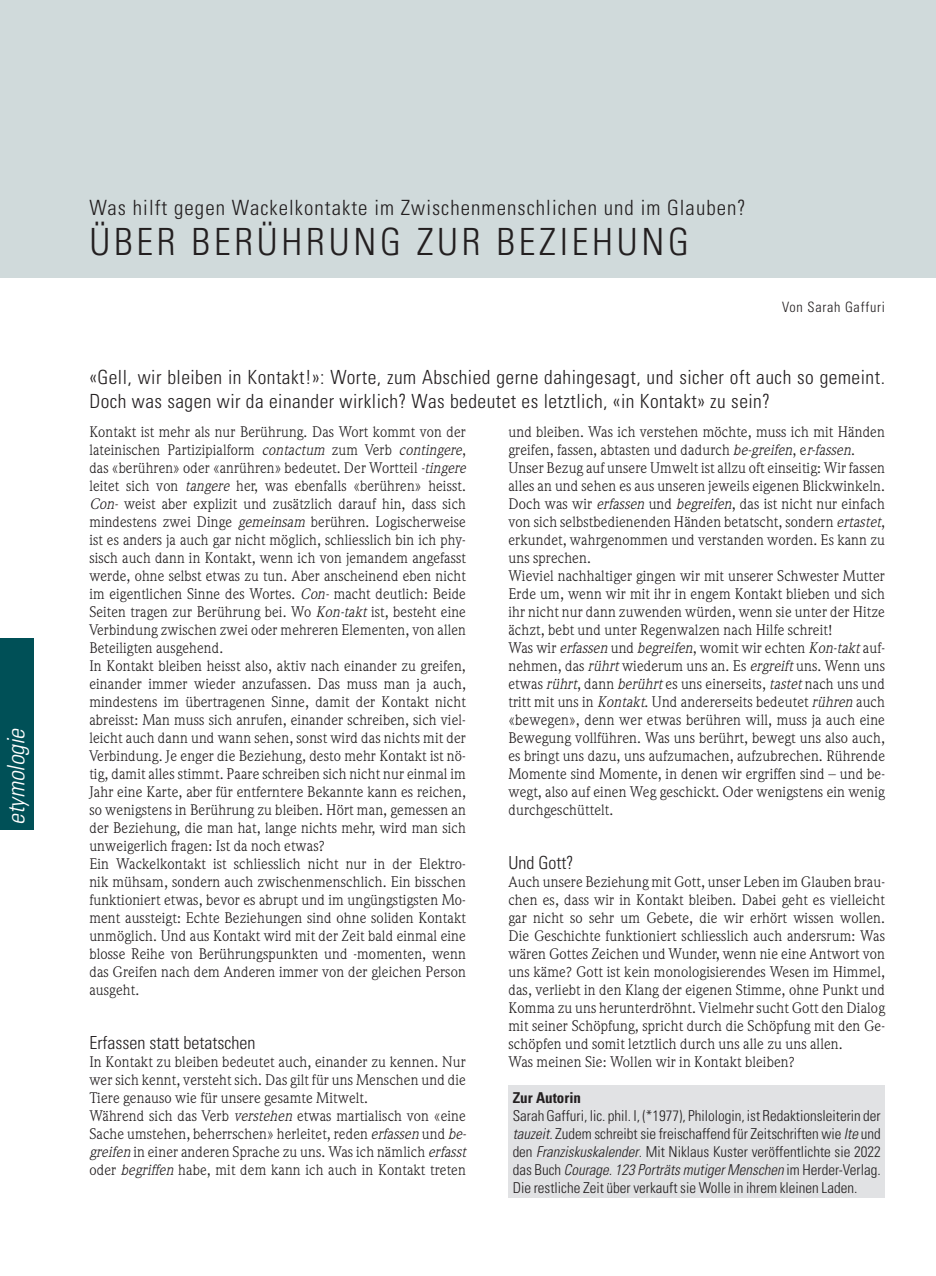
<style>
.page{position:relative;width:936px;height:1276px;background:#fff}
.page>*{position:absolute;margin:0;border:0;box-sizing:border-box;transform-origin:0 0}
.t1{font:300 condensed 37.5px "Univers LT Std";letter-spacing:.1em;color:#231f20}
.t2{font:italic 300 condensed 24px "Univers LT Std";color:#fff}
.t3{font:300 condensed 21px "Univers LT Std";letter-spacing:.05em;color:#231f20}
.t4{font:300 condensed 19.5px/24px "Univers LT Std";letter-spacing:.025em;color:#231f20}
.t5{font:300 condensed 18px "Univers LT Std";color:#231f20}
.t6{font:15px/18px "Weidemann Std";letter-spacing:.01em;color:#231f20}
.t7{font:300 condensed 15px/18px "Univers LT Std";color:#231f20;text-align:justify}
.t8{font:700 condensed 15px "Univers LT Std";color:#231f20}
.t9{font:300 condensed 14.25px "Univers LT Std";letter-spacing:.05em;color:#231f20}
.s1{font-style:italic}
</style>
<div class="page">
<div style="left:0;top:638px;width:34px;height:191px;background:#005057"></div>
<div style="left:0;top:0;width:935px;height:278px;background:#d0dadb"></div>
<div style="left:508px;top:1085px;width:376px;height:113px;background:#e1e2e4"></div>
<h2 class="t2" style="left:2px;top:825px;width:99px;rotate:-90deg">etymologie</h2>
<h3 class="t3" style="left:89px;top:195px;width:657px">Was hilft gegen Wackelkontakte im Zwischenmenschlichen und im Glauben?</h3>
<h1 class="t1" style="left:89px;top:219px;width:601px">ÜBER BERÜHRUNG ZUR BEZIEHUNG</h1>
<p class="t9" style="left:782px;top:298px;width:104px">Von Sarah Gaffuri</p>
<h3 class="t4" style="left:89px;top:365px;width:797px">«Gell, wir bleiben in Kontakt!»: Worte, zum Abschied gerne dahingesagt, und sicher oft auch so gemeint.<br>Doch was sagen wir da einander wirklich? Was bedeutet es letztlich, «in Kontakt» zu sein?</h3>
<p class="t6" style="left:89px;top:422px;width:381px">Kontakt ist mehr als nur Berührung. Das Wort kommt von der lateinischen Partizipialform <span class="s1">contactum</span> zum Verb <span class="s1">contingere</span>, das «berühren» oder «anrühren» bedeutet. Der Wortteil <span class="s1">-tingere </span>leitet sich von <span class="s1">tangere</span> her, was ebenfalls «berühren» heisst.<br><span class="s1">Con-</span> weist aber explizit und zusätzlich darauf hin, dass sich mindestens zwei Dinge <span class="s1">gemeinsam</span> berühren. Logischerweise ist es anders ja auch gar nicht möglich, schliesslich bin ich phy&shy;sisch auch dann in Kontakt, wenn ich von jemandem angefasst werde, ohne selbst etwas zu tun. Aber anscheinend eben nicht im eigentlichen Sinne des Wortes. <span class="s1">Con-</span> macht deutlich: Beide Seiten tragen zur Berührung bei. Wo <span class="s1">Kon-takt</span> ist, besteht eine Verbindung zwischen zwei oder mehreren Elementen, von allen Beteiligten ausgehend.<br>In Kontakt bleiben heisst also, aktiv nach einander zu greifen, einander immer wieder anzufassen. Das muss man ja auch, mindestens im übertragenen Sinne, damit der Kontakt nicht abreisst: Man muss sich anrufen, einander schreiben, sich viel&shy;leicht auch dann und wann sehen, sonst wird das nichts mit der Verbindung. Je enger die Beziehung, desto mehr Kontakt ist nö&shy;tig, damit alles stimmt. Paare schreiben sich nicht nur einmal im Jahr eine Karte, aber für entferntere Bekannte kann es reichen, so wenigstens in Berührung zu bleiben. Hört man, gemessen an der Beziehung, die man hat, lange nichts mehr, wird man sich unweigerlich fragen: Ist da noch etwas?<br>Ein Wackelkontakt ist schliesslich nicht nur in der Elektro&shy;nik mühsam, sondern auch zwischenmenschlich. Ein bisschen funktioniert etwas, bevor es abrupt und im ungüngstigsten Mo&shy;ment aussteigt: Echte Beziehungen sind ohne soliden Kontakt unmöglich. Und aus Kontakt wird mit der Zeit bald einmal eine blosse Reihe von Berührungspunkten und -momenten, wenn das Greifen nach dem Anderen immer von der gleichen Person ausgeht.</p>
<p class="t5" style="left:89px;top:1032px;width:167px">Erfassen statt betatschen</p>
<p class="t6" style="left:89px;top:1052px;width:381px">In Kontakt zu bleiben bedeutet auch, einander zu kennen. Nur wer sich kennt, versteht sich. Das gilt für uns Menschen und die Tiere genauso wie für unsere gesamte Mitwelt.<br>Während sich das Verb <span class="s1">verstehen</span> etwas martialisch von «eine Sache umstehen, beherrschen» herleitet, reden <span class="s1">erfassen</span> und <span class="s1">be&shy;greifen</span> in einer anderen Sprache zu uns. Was ich nämlich <span class="s1">erfasst </span>oder <span class="s1">begriffen</span> habe, mit dem kann ich auch in Kontakt treten</p>
<p class="t6" style="left:508px;top:422px;width:378px">und bleiben. Was ich verstehen möchte, muss ich mit Händen greifen, fassen, abtasten und dadurch <span class="s1">be-greifen</span>, e<span class="s1">r-fassen</span>.<br>Unser Bezug auf unsere Umwelt ist allzu oft einseitig: Wir fassen alles an und sehen es aus unseren jeweils eigenen Blickwinkeln.<br>Doch was wir <span class="s1">erfassen</span> und <span class="s1">begreifen</span>, das ist nicht nur einfach von sich selbstbedienenden Händen betatscht, sondern <span class="s1">ertastet</span>, erkundet, wahrgenommen und verstanden worden. Es kann zu uns sprechen.<br>Wieviel nachhaltiger gingen wir mit unserer Schwester Mutter Erde um, wenn wir mit ihr in engem Kontakt blieben und sich ihr nicht nur dann zuwenden würden, wenn sie unter der Hitze ächzt, bebt und unter Regenwalzen nach Hilfe schreit!<br>Was wir <span class="s1">erfassen</span> und <span class="s1">begreifen</span>, womit wir echten <span class="s1">Kon-takt</span>auf&shy;nehmen, das <span class="s1">rührt</span>wiederum uns an. Es <span class="s1">ergreift</span>uns. Wenn uns etwas <span class="s1">rührt</span>, dann <span class="s1">berührt</span>es uns einerseits, <span class="s1">tastet</span>nach uns und tritt mit uns in <span class="s1">Kontakt</span>. Und andererseits bedeutet <span class="s1">rühren</span> auch «bewegen», denn wer etwas berühren will, muss ja auch eine Bewegung vollführen. Was uns berührt, bewegt uns also auch, es bringt uns dazu, uns aufzumachen, aufzubrechen. Rührende Momente sind Momente, in denen wir ergriffen sind – und be&shy;wegt, also auf einen Weg geschickt. Oder wenigstens ein wenig durchgeschüttelt.</p>
<p class="t5" style="left:508px;top:852px;width:66px">Und Gott?</p>
<p class="t6" style="left:508px;top:872px;width:378px">Auch unsere Beziehung mit Gott, unser Leben im Glauben brau&shy;chen es, dass wir in Kontakt bleiben. Dabei geht es vielleicht gar nicht so sehr um Gebete, die wir erhört wissen wollen.<br>Die Geschichte funktioniert schliesslich auch andersrum: Was wären Gottes Zeichen und Wunder, wenn nie eine Antwort von uns käme? Gott ist kein monologisierendes Wesen im Himmel, das, verliebt in den Klang der eigenen Stimme, ohne Punkt und Komma zu uns herunterdröhnt. Vielmehr sucht Gott den Dialog mit seiner Schöpfung, spricht durch die Schöpfung mit den Ge&shy;schöpfen und somit letztlich durch uns alle zu uns allen.<br>Was meinen Sie: Wollen wir in Kontakt bleiben?</p>
<p class="t8" style="left:512px;top:1088px;width:70px">Zur Autorin</p>
<p class="t7" style="left:512px;top:1106px;width:369px">Sarah Gaffuri, lic. phil. I, (*1977), Philologin, ist Redaktionsleiterin der <span class="s1">tauzeit</span>. Zudem schreibt sie freischaffend für Zeitschriften wie <span class="s1">Ite</span> und den <span class="s1">Franziskuskalender</span>. Mit Niklaus Kuster veröffentlichte sie 2022 d a s B u c h <span class="s1">Courage.123 PorträtsmutigerMenschen</span> i m H e r d e r- Ve r l a g .<br>Die restliche Zeit über verkauft sie Wolle in ihrem kleinen Laden.</p>
</div>
